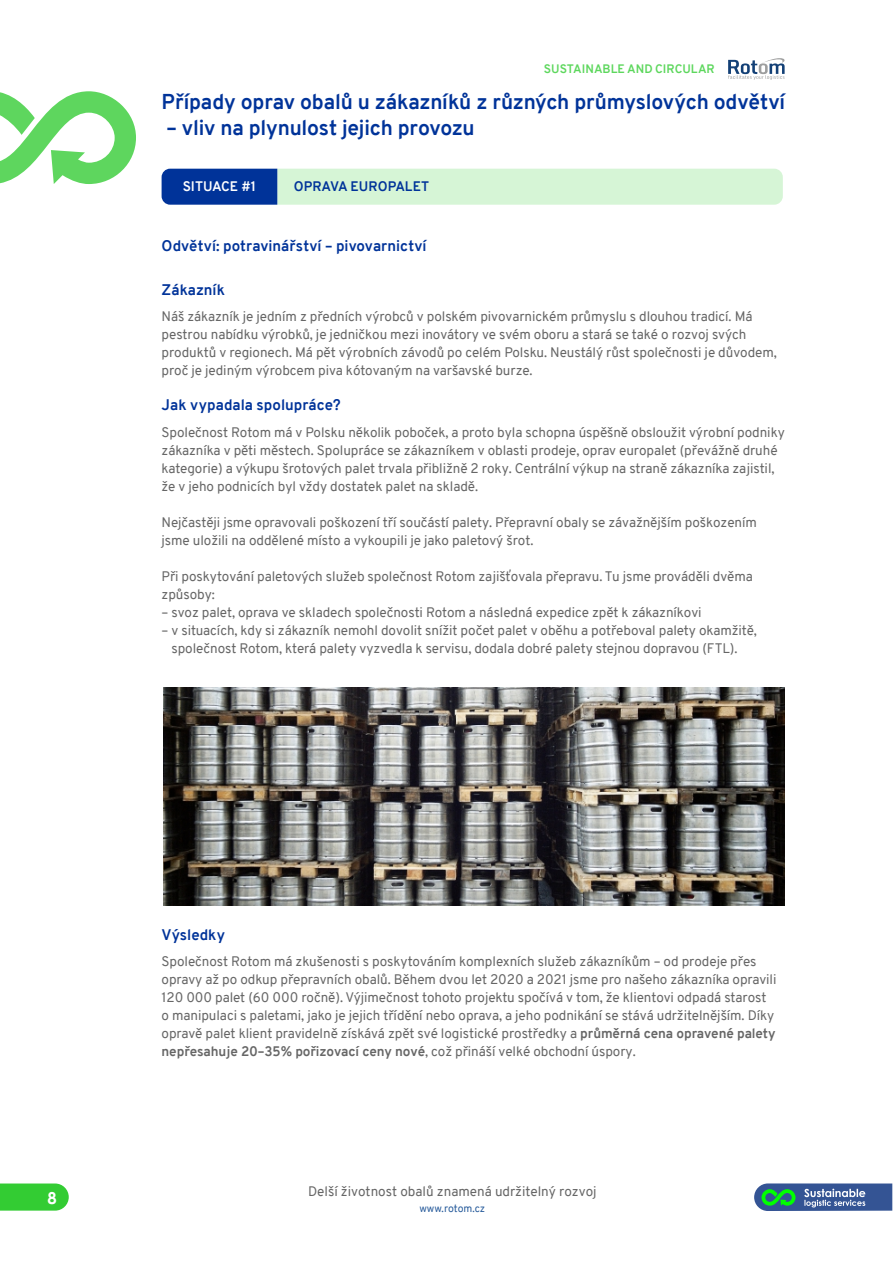
<style>
.page{position:relative;width:893px;height:1263px;background:#fff}
.page>*{position:absolute;margin:0;border:0;box-sizing:border-box;transform-origin:0 0}
.t1{font:700 21px "Overpass";letter-spacing:-.01em;color:#039}
.t2{font:700 16.5px "Century Gothic";color:#fff}
.t3{font:700 15px "Overpass";letter-spacing:.005em;color:#039}
.t4{font:13.5px/18px "Overpass";letter-spacing:-.005em;color:#666}
.t5{font:700 13.5px "Overpass";letter-spacing:.01em;color:#039}
.t6{font:700 13.5px "Overpass";color:#fff}
.t7{font:700 12px "Overpass";color:#5dd75d}
.t8{font:10.5px "Overpass";color:#275b9b}
.s1{font-weight:700}
</style>
<div class="page">
<svg style="left:0;top:91px;width:136px;height:93px"></svg>
<svg style="left:0;top:1183px;width:69px;height:27px;background:#3fcf3f"></svg>
<svg style="left:754px;top:1183px;width:138px;height:28px;background:#4b7897"></svg>
<svg style="left:728px;top:58px;width:57px;height:22px"></svg>
<svg style="left:162px;top:169px;width:621px;height:36px;background:#afd1cb"></svg>
<img style="left:164px;top:687px;width:621px;height:218px">
<p class="t7" style="left:544px;top:61px;width:172px">SUSTAINABLE AND CIRCULAR</p>
<h1 class="t1" style="left:162px;top:87px;width:625px">Případy oprav obalů u zákazníků z různých průmyslových odvětví</h1>
<h1 class="t1" style="left:167px;top:112px;width:309px">– vliv na plynulost jejich provozu</h1>
<p class="t6" style="left:183px;top:177px;width:75px">SITUACE #1</p>
<p class="t5" style="left:294px;top:177px;width:137px">OPRAVA EUROPALET</p>
<p class="t3" style="left:162px;top:235px;width:267px">Odvětví: potravinářství – pivovarnictví</p>
<p class="t3" style="left:162px;top:279px;width:65px">Zákazník</p>
<p class="t4" style="left:162px;top:308px;width:617px">Náš zákazník je jedním z předních výrobců v polském pivovarnickém průmyslu s dlouhou tradicí. Má pestrou nabídku výrobků, je jedničkou mezi inovátory ve svém oboru a stará se také o rozvoj svých produktů v regionech. Má pět výrobních závodů po celém Polsku. Neustálý růst společnosti je důvodem, proč je jediným výrobcem piva kótovaným na varšavské burze.</p>
<p class="t3" style="left:162px;top:394px;width:181px">Jak vypadala spolupráce?</p>
<p class="t4" style="left:162px;top:423px;width:625px">Společnost Rotom má v Polsku několik poboček, a proto byla schopna úspěšně obsloužit výrobní podniky zákazníka v pěti městech. Spolupráce se zákazníkem v oblasti prodeje, oprav europalet (převážně druhé kategorie) a výkupu šrotových palet trvala přibližně 2 roky. Centrální výkup na straně zákazníka zajistil, že v jeho podnicích byl vždy dostatek palet na skladě.</p>
<p class="t4" style="left:162px;top:513px;width:597px">Nejčastěji jsme opravovali poškození tří součástí palety. Přepravní obaly se závažnějším poškozením jsme uložili na oddělené místo a vykoupili je jako paletový šrot.</p>
<p class="t4" style="left:162px;top:567px;width:593px">Při poskytování paletových služeb společnost Rotom zajišťovala přepravu. Tu jsme prováděli dvěma způsoby:</p>
<p class="t4" style="left:162px;top:603px;width:541px">– svoz palet, oprava ve skladech společnosti Rotom a následná expedice zpět k zákazníkovi</p>
<p class="t4" style="left:171px;top:621px;width:587px;text-indent:-10px">– v situacích, kdy si zákazník nemohl dovolit snížit počet palet v oběhu a potřeboval palety okamžitě, společnost Rotom, která palety vyzvedla k servisu, dodala dobré palety stejnou dopravou (FTL).</p>
<p class="t2" style="left:48px;top:1185px;width:11px">8</p>
<p class="t3" style="left:162px;top:924px;width:65px">Výsledky</p>
<p class="t4" style="left:162px;top:953px;width:616px">Společnost Rotom má zkušenosti s poskytováním komplexních služeb zákazníkům – od prodeje přes opravy až po odkup přepravních obalů. Během dvou let 2020 a 2021 jsme pro našeho zákazníka opravili 120 000 palet (60 000 ročně). Výjimečnost tohoto projektu spočívá v tom, že klientovi odpadá starost o manipulaci s paletami, jako je jejich třídění nebo oprava, a jeho podnikání se stává udržitelnějším. Díky opravě palet klient pravidelně získává zpět své logistické prostředky a <span class="s1">průměrná cena opravené palety nepřesahuje 20–35% pořizovací ceny nové</span>, což přináší velké obchodní úspory.</p>
<p class="t4" style="left:308px;top:1182px;width:290px">Delší životnost obalů znamená udržitelný rozvoj</p>
<p class="t8" style="left:419px;top:1200px;width:67px">www.rotom.cz</p>
</div>
